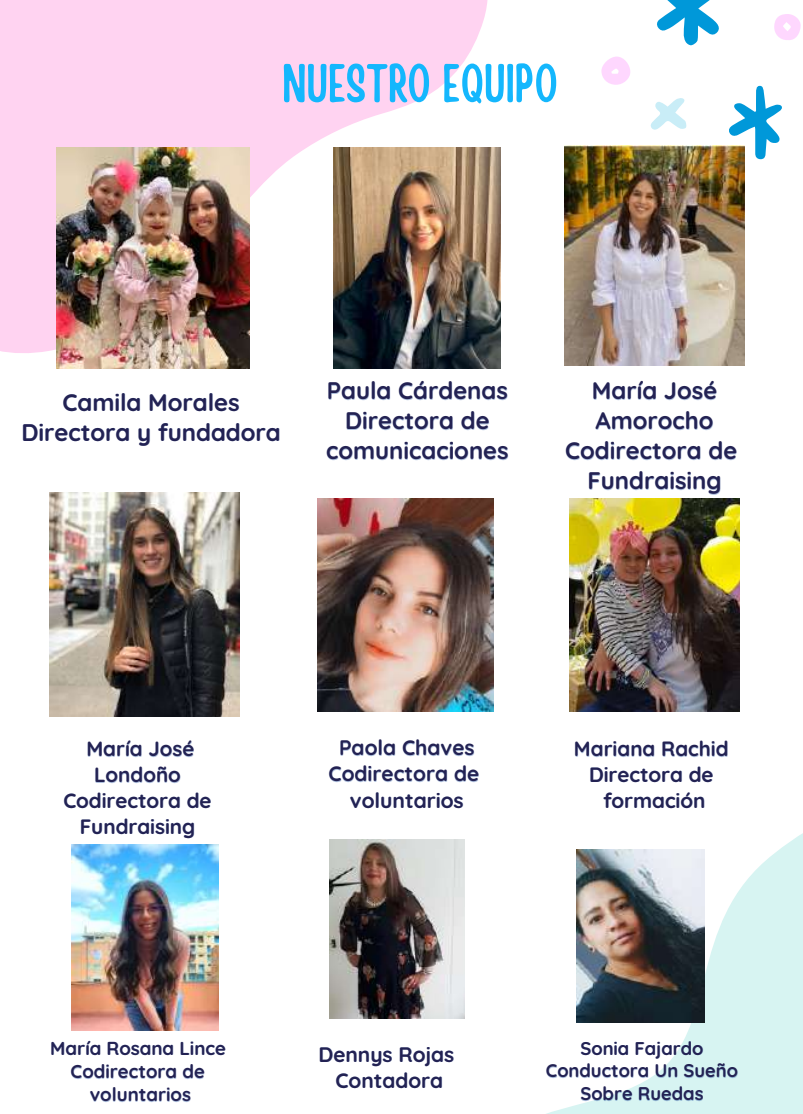
<style>
.page{position:relative;width:803px;height:1114px;background:#fff}
.page>*{position:absolute;margin:0;border:0;box-sizing:border-box;transform-origin:0 0}
.t1{font:53.75px "Handy Casual Condensed";color:#14b7fd}
.t2{font:700 24px/30px "Quicksand";color:#232253;text-align:center}
.t3{font:700 21px/26.2px "Quicksand";color:#232253;text-align:center}
.t4{font:700 20.75px/26px "Quicksand";color:#232253;text-align:center}
.t5{font:700 20.5px/25.8px "Quicksand";color:#232253;text-align:center}
.t6{font:700 18.75px/23.2px "Quicksand";color:#232253;text-align:center}
.t7{font:700 18.25px/23px "Quicksand";color:#232253;text-align:center}
</style>
<div class="page">
<svg style="left:452px;top:626px;width:350px;height:488px"></svg>
<svg style="left:0;top:0;width:488px;height:357px;fill:#ffd3f1"></svg>
<img style="left:56px;top:147px;width:193px;height:221px">
<img style="left:334px;top:147px;width:167px;height:221px">
<svg style="left:657px;top:0;width:62px;height:45px"></svg>
<svg style="left:727px;top:86px;width:55px;height:73px"></svg>
<svg style="left:650px;top:98px;width:36px;height:32px"></svg>
<svg style="left:601px;top:56px;width:29px;height:29px"></svg>
<svg style="left:774px;top:14px;width:26px;height:26px"></svg>
<img style="left:564px;top:146px;width:180px;height:219px">
<img style="left:50px;top:493px;width:189px;height:223px">
<img style="left:317px;top:498px;width:177px;height:214px">
<img style="left:569px;top:498px;width:170px;height:214px">
<img style="left:329px;top:840px;width:135px;height:178px">
<img style="left:577px;top:850px;width:127px;height:172px">
<img style="left:72px;top:844px;width:146px;height:186px">
<h1 class="t1" style="left:282px;top:48px;width:277px">NUESTRO EQUIPO</h1>
<p class="t2" style="left:21px;top:387px;width:261px">Camila Morales<br>Directora y fundadora</p>
<p class="t2" style="left:326px;top:375px;width:184px">Paula Cárdenas<br>Directora de comunicaciones</p>
<p class="t2" style="left:565px;top:375px;width:173px">María José<br>Amorocho<br>Codirectora de<br>Fundraising</p>
<p class="t3" style="left:328px;top:734px;width:152px">Paola Chaves<br>Codirectora de voluntarios</p>
<p class="t5" style="left:63px;top:736px;width:150px">María José<br>Londoño<br>Codirectora de<br>Fundraising</p>
<p class="t5" style="left:574px;top:735px;width:156px">Mariana Rachid<br>Directora de formación</p>
<p class="t6" style="left:50px;top:1036px;width:177px">María Rosana Lince<br>Codirectora de voluntarios</p>
<p class="t4" style="left:318px;top:1041px;width:137px">Dennys Rojas<br>Contadora</p>
<p class="t7" style="left:546px;top:1036px;width:194px">Sonia Fajardo<br>Conductora Un Sueño<br>Sobre Ruedas</p>
</div>
